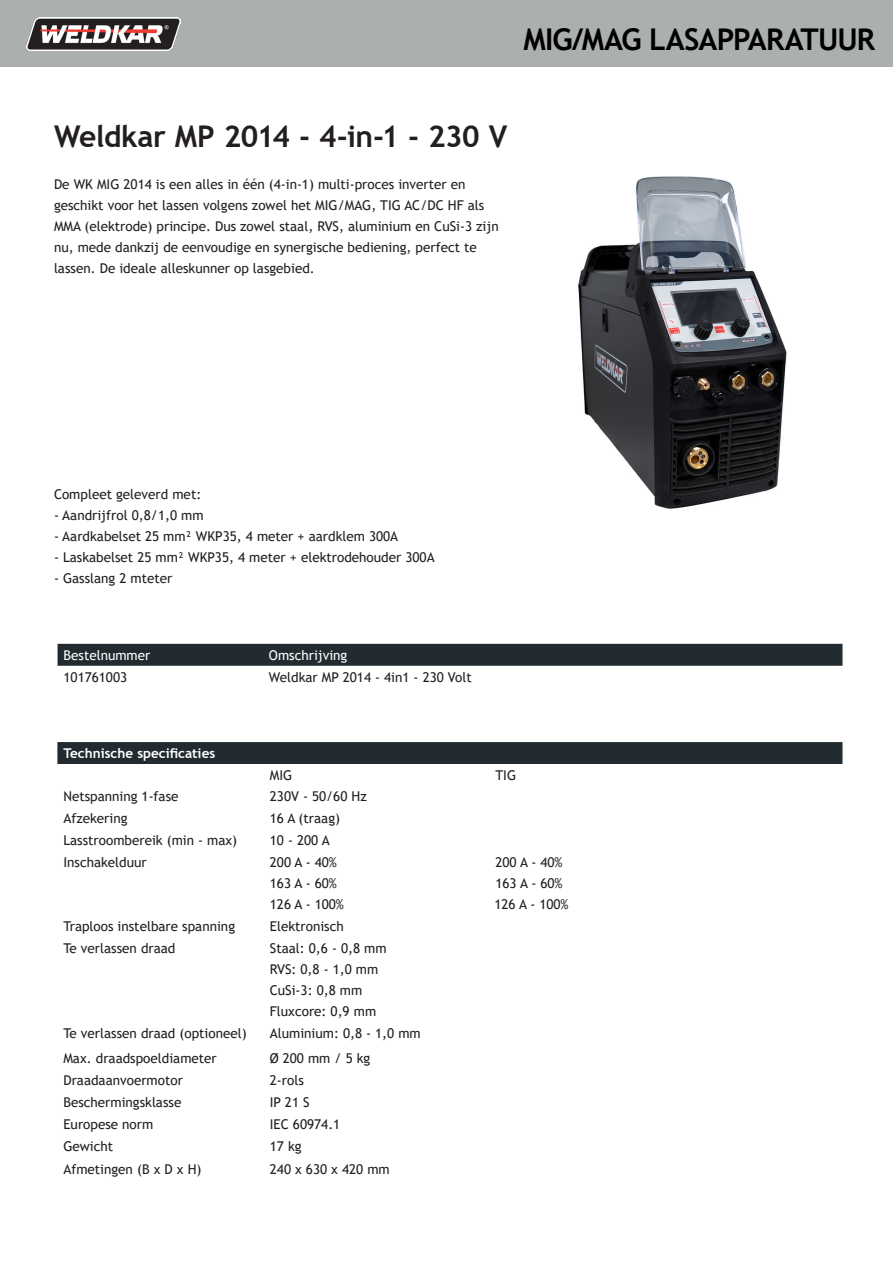
<style>
.page{position:relative;width:893px;height:1263px;background:#fff}
.page>*{position:absolute;margin:0;border:0;box-sizing:border-box;transform-origin:0 0}
.t1{font:700 30px "Trebuchet MS";letter-spacing:-.02em;color:#231f20}
.t2{font:700 30px "Trebuchet MS";letter-spacing:-.03em;color:#000001}
.t3{font:13.5px/21px "Trebuchet MS";color:#231f20}
.t4{font:13.5px "Trebuchet MS";color:#fff}
.t5{font:700 13.5px "Trebuchet MS";color:#fff}
</style>
<div class="page">
<div style="left:57px;top:742px;width:785px;height:22px;background:#222c30"></div>
<div style="left:58px;top:644px;width:784px;height:22px;background:#222c30"></div>
<div style="left:0;top:0;width:893px;height:67px;background:#abafb0"></div>
<img style="left:27px;top:17px;width:153px;height:33px">
<img style="left:578px;top:176px;width:209px;height:333px">
<p class="t2" style="left:523px;top:20px;width:353px">MIG/MAG LASAPPARATUUR</p>
<p class="t1" style="left:54px;top:117px;width:455px">Weldkar MP 2014 - 4-in-1 - 230 V</p>
<p class="t3" style="left:54px;top:173px;width:446px">De WK MIG 2014 is een alles in één (4-in-1) multi-proces inverter en geschikt voor het lassen volgens zowel het MIG/MAG, TIG AC/DC HF als MMA (elektrode) principe. Dus zowel staal, RVS, aluminium en CuSi-3 zijn nu, mede dankzij de eenvoudige en synergische bediening, perfect te lassen. De ideale alleskunner op lasgebied.</p>
<p class="t3" style="left:54px;top:483px;width:149px">Compleet geleverd met:</p>
<p class="t3" style="left:54px;top:504px;width:151px">- Aandrijfrol 0,8/1,0 mm</p>
<p class="t3" style="left:54px;top:525px;width:346px">- Aardkabelset 25 mm² WKP35, 4 meter + aardklem 300A</p>
<p class="t3" style="left:54px;top:546px;width:382px">- Laskabelset 25 mm² WKP35, 4 meter + elektrodehouder 300A</p>
<p class="t3" style="left:54px;top:567px;width:120px">- Gasslang 2 mteter</p>
<p class="t4" style="left:64px;top:646px;width:88px">Bestelnummer</p>
<p class="t4" style="left:269px;top:646px;width:80px">Omschrijving</p>
<p class="t3" style="left:64px;top:666px;width:65px">101761003</p>
<p class="t3" style="left:269px;top:666px;width:204px">Weldkar MP 2014 - 4in1 - 230 Volt</p>
<p class="t5" style="left:63px;top:745px;width:153px">Technische specificaties</p>
<p class="t3" style="left:63px;top:785px;width:117px">Netspanning 1-fase</p>
<p class="t3" style="left:270px;top:764px;width:24px">MIG</p>
<p class="t3" style="left:495px;top:764px;width:22px">TIG</p>
<p class="t3" style="left:270px;top:785px;width:98px">230V - 50/60 Hz</p>
<p class="t3" style="left:63px;top:807px;width:66px">Afzekering</p>
<p class="t3" style="left:270px;top:807px;width:72px">16 A (traag)</p>
<p class="t3" style="left:63px;top:829px;width:175px">Lasstroombereik (min - max)</p>
<p class="t3" style="left:270px;top:829px;width:61px">10 - 200 A</p>
<p class="t3" style="left:63px;top:851px;width:85px">Inschakelduur</p>
<p class="t3" style="left:270px;top:851px;width:69px">200 A - 40%</p>
<p class="t3" style="left:495px;top:851px;width:69px">200 A - 40%</p>
<p class="t3" style="left:270px;top:872px;width:69px">163 A - 60%</p>
<p class="t3" style="left:495px;top:872px;width:69px">163 A - 60%</p>
<p class="t3" style="left:270px;top:893px;width:76px">126 A - 100%</p>
<p class="t3" style="left:494px;top:893px;width:76px">126 A - 100%</p>
<p class="t3" style="left:63px;top:915px;width:173px">Traploos instelbare spanning</p>
<p class="t3" style="left:270px;top:915px;width:75px">Elektronisch</p>
<p class="t3" style="left:63px;top:937px;width:114px">Te verlassen draad</p>
<p class="t3" style="left:270px;top:937px;width:118px">Staal: 0,6 - 0,8 mm</p>
<p class="t3" style="left:270px;top:958px;width:110px">RVS: 0,8 - 1,0 mm</p>
<p class="t3" style="left:270px;top:979px;width:94px">CuSi-3: 0,8 mm</p>
<p class="t3" style="left:270px;top:1000px;width:108px">Fluxcore: 0,9 mm</p>
<p class="t3" style="left:63px;top:1022px;width:185px">Te verlassen draad (optioneel)</p>
<p class="t3" style="left:270px;top:1022px;width:152px">Aluminium: 0,8 - 1,0 mm</p>
<p class="t3" style="left:63px;top:1047px;width:155px">Max. draadspoeldiameter</p>
<p class="t3" style="left:270px;top:1047px;width:102px">Ø 200 mm / 5 kg</p>
<p class="t3" style="left:63px;top:1069px;width:121px">Draadaanvoermotor</p>
<p class="t3" style="left:270px;top:1069px;width:35px">2-rols</p>
<p class="t3" style="left:63px;top:1091px;width:119px">Beschermingsklasse</p>
<p class="t3" style="left:270px;top:1091px;width:41px">IP 21 S</p>
<p class="t3" style="left:63px;top:1113px;width:91px">Europese norm</p>
<p class="t3" style="left:270px;top:1113px;width:72px">IEC 60974.1</p>
<p class="t3" style="left:63px;top:1135px;width:51px">Gewicht</p>
<p class="t3" style="left:270px;top:1135px;width:33px">17 kg</p>
<p class="t3" style="left:63px;top:1159px;width:140px">Afmetingen (B x D x H)</p>
<p class="t3" style="left:270px;top:1159px;width:121px">240 x 630 x 420 mm</p>
</div>
